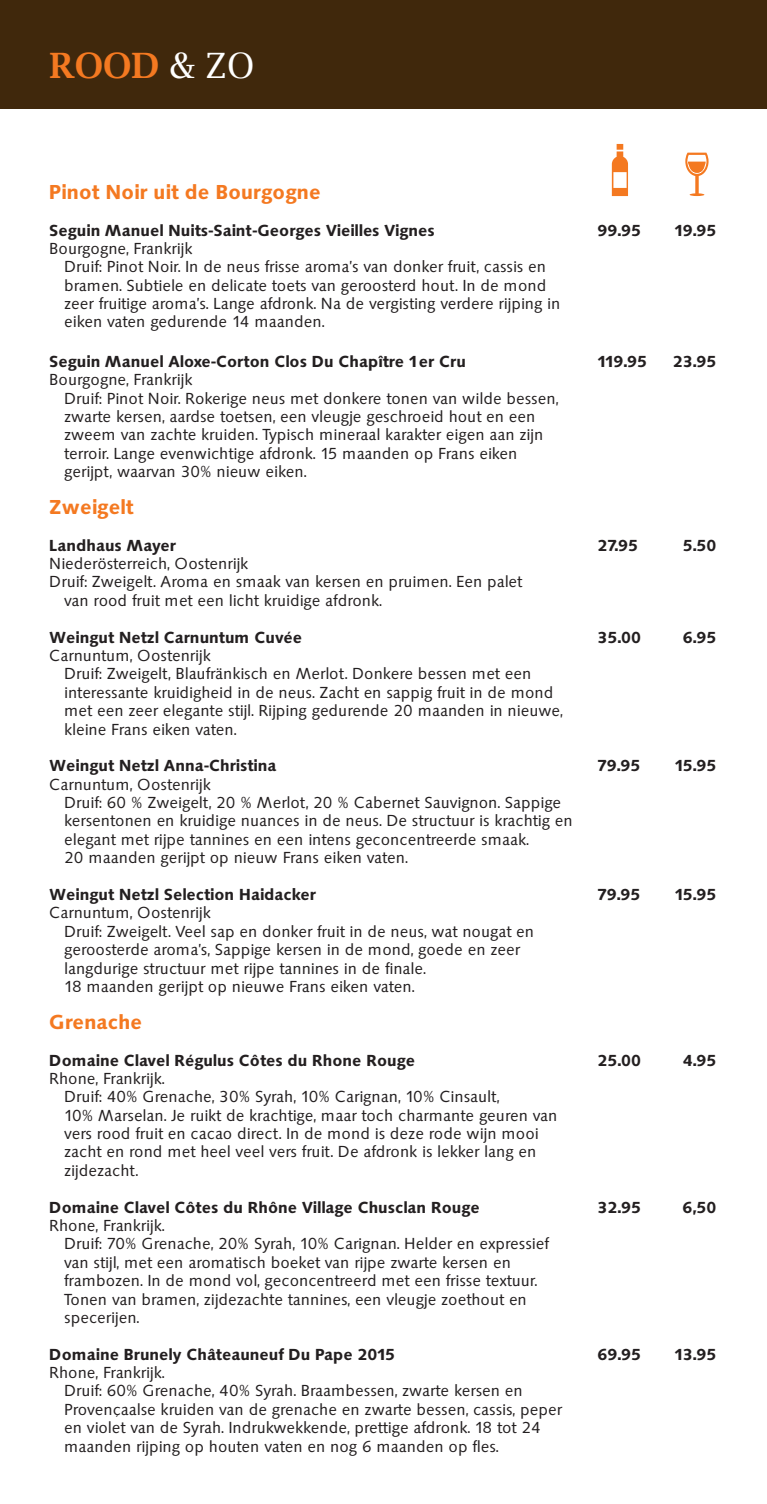
<style>
.page{position:relative;width:767px;height:1504px;background:#fff}
.page>*{position:absolute;margin:0;border:0;box-sizing:border-box;transform-origin:0 0}
.t1{font:600 35px "Lucida Bright";color:#f47921}
.t2{font:700 21px "Saxony Serial";color:#f47921}
.t3{font:16.62px/18.4px "Saxony Serial";color:#231f20}
.t4{font:700 16.62px "Saxony Serial";color:#231f20}
.s1{font-weight:400;color:#fff}
</style>
<div class="page">
<div style="left:0;top:0;width:766px;height:108px;background:#40280c"></div>
<svg style="left:685px;top:153px;width:23px;height:43px"></svg>
<svg style="left:611px;top:144px;width:17px;height:52px"></svg>
<h1 class="t1" style="left:50px;top:45px;width:206px">ROOD <span class="s1">&amp; ZO</span></h1>
<p class="t2" style="left:50px;top:180px;width:273px">Pinot Noir uit de Bourgogne</p>
<p class="t4" style="left:50px;top:221px;width:387px">Seguin Manuel Nuits-Saint-Georges Vieilles Vignes</p>
<p class="t4" style="left:597px;top:221px;width:45px">99.95</p>
<p class="t4" style="left:674px;top:221px;width:44px">19.95</p>
<p class="t3" style="left:64px;top:239px;width:497px;text-indent:-15px">Bourgogne, Frankrijk<br>Druif: Pinot Noir. In de neus frisse aroma’s van donker fruit, cassis en bramen. Subtiele en delicate toets van geroosterd hout. In de mond zeer fruitige aroma’s. Lange afdronk. Na de vergisting verdere rijping in eiken vaten gedurende 14 maanden.</p>
<p class="t4" style="left:50px;top:352px;width:418px">Seguin Manuel Aloxe-Corton Clos Du Chapître 1er Cru</p>
<p class="t4" style="left:597px;top:352px;width:51px">119.95</p>
<p class="t4" style="left:673px;top:352px;width:45px">23.95</p>
<p class="t3" style="left:64px;top:370px;width:495px;text-indent:-15px">Bourgogne, Frankrijk<br>Druif: Pinot Noir. Rokerige neus met donkere tonen van wilde bessen, zwarte kersen, aardse toetsen, een vleugje geschroeid hout en een zweem van zachte kruiden. Typisch mineraal karakter eigen aan zijn terroir. Lange evenwichtige afdronk. 15 maanden op Frans eiken gerijpt, waarvan 30% nieuw eiken.</p>
<p class="t2" style="left:50px;top:495px;width:86px">Zweigelt</p>
<p class="t4" style="left:50px;top:536px;width:128px">Landhaus Mayer</p>
<p class="t4" style="left:597px;top:536px;width:42px">27.95</p>
<p class="t4" style="left:683px;top:536px;width:35px">5.50</p>
<p class="t3" style="left:50px;top:554px;width:200px">Niederösterreich, Oostenrijk</p>
<p class="t3" style="left:50px;top:573px;width:474px">Druif: Zweigelt. Aroma en smaak van kersen en pruimen. Een palet</p>
<p class="t3" style="left:64px;top:591px;width:319px">van rood fruit met een licht kruidige afdronk.</p>
<p class="t4" style="left:50px;top:627px;width:254px">Weingut Netzl Carnuntum Cuvée</p>
<p class="t4" style="left:597px;top:627px;width:45px">35.00</p>
<p class="t4" style="left:683px;top:627px;width:35px">6.95</p>
<p class="t3" style="left:64px;top:646px;width:500px;text-indent:-15px">Carnuntum, Oostenrijk<br>Druif: Zweigelt, Blaufränkisch en Merlot. Donkere bessen met een interessante kruidigheid in de neus. Zacht en sappig fruit in de mond met een zeer elegante stijl. Rijping gedurende 20 maanden in nieuwe, kleine Frans eiken vaten.</p>
<p class="t4" style="left:50px;top:756px;width:228px">Weingut Netzl Anna-Christina</p>
<p class="t4" style="left:597px;top:756px;width:45px">79.95</p>
<p class="t4" style="left:675px;top:756px;width:43px">15.95</p>
<p class="t3" style="left:64px;top:775px;width:510px;text-indent:-15px">Carnuntum, Oostenrijk<br>Druif: 60 % Zweigelt, 20 % Merlot, 20 % Cabernet Sauvignon. Sappige kersentonen en kruidige nuances in de neus. De structuur is krachtig en elegant met rijpe tannines en een intens geconcentreerde smaak.<br>20 maanden gerijpt op nieuw Frans eiken vaten.</p>
<p class="t4" style="left:50px;top:885px;width:268px">Weingut Netzl Selection Haidacker</p>
<p class="t4" style="left:597px;top:885px;width:45px">79.95</p>
<p class="t4" style="left:675px;top:885px;width:43px">15.95</p>
<p class="t3" style="left:64px;top:903px;width:471px;text-indent:-15px">Carnuntum, Oostenrijk<br>Druif: Zweigelt. Veel sap en donker fruit in de neus, wat nougat en geroosterde aroma’s, Sappige kersen in de mond, goede en zeer langdurige structuur met rijpe tannines in de finale.<br>18 maanden gerijpt op nieuwe Frans eiken vaten.</p>
<p class="t2" style="left:50px;top:1009px;width:94px">Grenache</p>
<p class="t4" style="left:50px;top:1050px;width:367px">Domaine Clavel Régulus Côtes du Rhone Rouge</p>
<p class="t4" style="left:597px;top:1050px;width:45px">25.00</p>
<p class="t4" style="left:683px;top:1050px;width:35px">4.95</p>
<p class="t3" style="left:64px;top:1069px;width:494px;text-indent:-15px">Rhone, Frankrijk.<br>Druif: 40% Grenache, 30% Syrah, 10% Carignan, 10% Cinsault,<br>10% Marselan. Je ruikt de krachtige, maar toch charmante geuren van vers rood fruit en cacao direct. In de mond is deze rode wijn mooi zacht en rond met heel veel vers fruit. De afdronk is lekker lang en zijdezacht.</p>
<p class="t4" style="left:50px;top:1197px;width:432px">Domaine Clavel Côtes du Rhône Village Chusclan Rouge</p>
<p class="t4" style="left:597px;top:1197px;width:45px">32.95</p>
<p class="t4" style="left:682px;top:1197px;width:35px">6,50</p>
<p class="t3" style="left:64px;top:1216px;width:486px;text-indent:-15px">Rhone, Frankrijk.<br>Druif: 70% Grenache, 20% Syrah, 10% Carignan. Helder en expressief van stijl, met een aromatisch boeket van rijpe zwarte kersen en frambozen. In de mond vol, geconcentreerd met een frisse textuur.<br>Tonen van bramen, zijdezachte tannines, een vleugje zoethout en specerijen.</p>
<p class="t4" style="left:50px;top:1344px;width:347px">Domaine Brunely Châteauneuf Du Pape 2015</p>
<p class="t4" style="left:597px;top:1344px;width:45px">69.95</p>
<p class="t4" style="left:674px;top:1344px;width:44px">13.95</p>
<p class="t3" style="left:64px;top:1363px;width:499px;text-indent:-15px">Rhone, Frankrijk.<br>Druif: 60% Grenache, 40% Syrah. Braambessen, zwarte kersen en Provençaalse kruiden van de grenache en zwarte bessen, cassis, peper en violet van de Syrah. Indrukwekkende, prettige afdronk. 18 tot 24 maanden rijping op houten vaten en nog 6 maanden op fles.</p>
</div>
